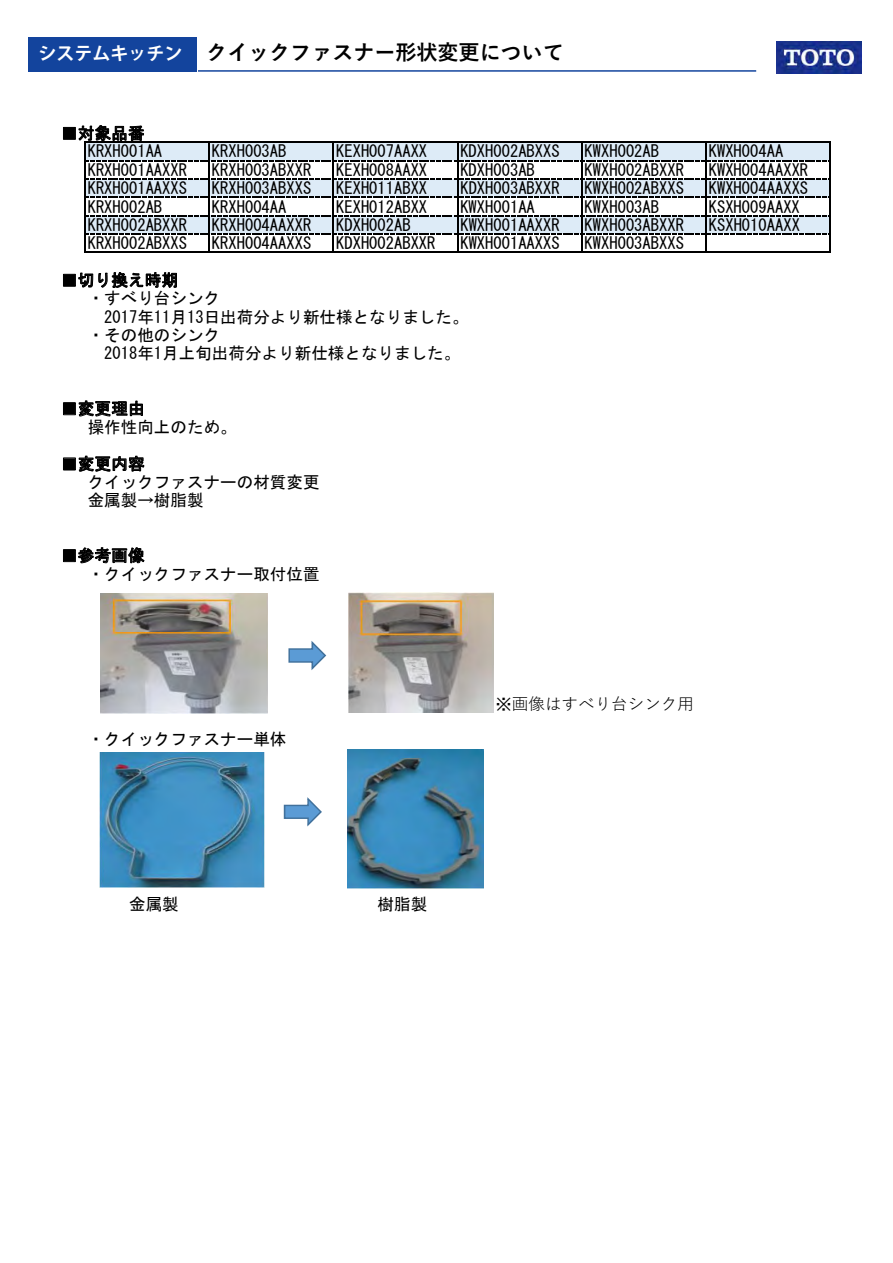
<style>
.page{position:relative;width:893px;height:1263px;background:#fff}
.page>*{position:absolute;margin:0;border:0;box-sizing:border-box;transform-origin:0 0}
.t1{font:700 21px "Yu Gothic";color:#000}
.t2{font:700 18px "Koz Go Pr 6 N";color:#fff}
.t3{font:16.5px/18.3px "MS Gothic";color:#000}
.t4{font:16.5px "Yu Gothic";color:#000}
.s1{font-family:"MS Gothic"}
</style>
<div class="page">
<div style="left:85px;top:142px;width:745px;height:19px;background:#ddebf7"></div>
<div style="left:85px;top:179px;width:745px;height:18px;background:#ddebf7"></div>
<div style="left:85px;top:216px;width:745px;height:18px;background:#ddebf7"></div>
<div style="left:63px;top:127px;width:13px;height:13px;border:1px solid #000"></div>
<svg style="left:79px;top:125px;width:65px;height:16px"></svg>
<div style="left:63px;top:274px;width:13px;height:12px;border:1px solid #000"></div>
<svg style="left:78px;top:272px;width:99px;height:16px"></svg>
<div style="left:63px;top:403px;width:13px;height:12px;border:1px solid #000"></div>
<svg style="left:79px;top:401px;width:64px;height:15px"></svg>
<div style="left:63px;top:458px;width:13px;height:12px;border:1px solid #000"></div>
<svg style="left:79px;top:456px;width:65px;height:16px"></svg>
<div style="left:63px;top:550px;width:13px;height:12px;border:1px solid #000"></div>
<svg style="left:78px;top:547px;width:67px;height:16px"></svg>
<hr style="left:84px;top:141px;width:2px;height:112px;background:#000">
<hr style="left:208px;top:143px;width:2px;height:110px;background:#000">
<hr style="left:333px;top:143px;width:1px;height:110px;background:#000">
<hr style="left:457px;top:143px;width:1px;height:110px;background:#000">
<hr style="left:581px;top:143px;width:1px;height:110px;background:#000">
<hr style="left:705px;top:143px;width:2px;height:110px;background:#000">
<hr style="left:829px;top:143px;width:2px;height:110px;background:#000">
<hr style="left:86px;top:141px;width:745px;height:2px;background:#000">
<svg style="left:86px;top:160px;width:743px;height:1px"></svg>
<svg style="left:86px;top:178px;width:743px;height:2px"></svg>
<svg style="left:86px;top:197px;width:743px;height:1px"></svg>
<svg style="left:86px;top:215px;width:743px;height:1px"></svg>
<svg style="left:86px;top:233px;width:743px;height:2px"></svg>
<hr style="left:86px;top:252px;width:745px;height:1px;background:#000">
<img style="left:99px;top:753px;width:166px;height:135px">
<img style="left:347px;top:749px;width:137px;height:140px">
<img style="left:100px;top:594px;width:168px;height:119px">
<img style="left:348px;top:593px;width:145px;height:120px">
<svg style="left:284px;top:797px;width:38px;height:30px"></svg>
<svg style="left:288px;top:641px;width:38px;height:29px"></svg>
<div style="left:28px;top:37px;width:168px;height:35px;background:#13449d"></div>
<hr style="left:198px;top:70px;width:558px;height:2px;background:#13449d">
<img style="left:776px;top:41px;width:85px;height:32px">
<p class="t2" style="left:38px;top:44px;width:146px">システムキッチン</p>
<p class="t3" style="left:88px;top:124px;width:76px;text-indent:-27px">■対象品番<br>KRXH001AA</p>
<p class="t1" style="left:206px;top:41px;width:359px">クイックファスナー形状変更について</p>
<p class="t3" style="left:212px;top:142px;width:76px">KRXH003AB</p>
<p class="t3" style="left:336px;top:142px;width:93px">KEXH007AAXX</p>
<p class="t3" style="left:460px;top:142px;width:101px">KDXH002ABXXS</p>
<p class="t3" style="left:584px;top:142px;width:76px">KWXH002AB</p>
<p class="t3" style="left:709px;top:142px;width:76px">KWXH004AA</p>
<p class="t3" style="left:88px;top:161px;width:101px">KRXH001AAXXR</p>
<p class="t3" style="left:212px;top:161px;width:101px">KRXH003ABXXR</p>
<p class="t3" style="left:336px;top:161px;width:93px">KEXH008AAXX</p>
<p class="t3" style="left:460px;top:161px;width:76px">KDXH003AB</p>
<p class="t3" style="left:584px;top:161px;width:101px">KWXH002ABXXR</p>
<p class="t3" style="left:709px;top:161px;width:101px">KWXH004AAXXR</p>
<p class="t3" style="left:88px;top:179px;width:101px">KRXH001AAXXS</p>
<p class="t3" style="left:212px;top:179px;width:101px">KRXH003ABXXS</p>
<p class="t3" style="left:336px;top:179px;width:93px">KEXH011ABXX</p>
<p class="t3" style="left:460px;top:179px;width:101px">KDXH003ABXXR</p>
<p class="t3" style="left:585px;top:179px;width:101px">KWXH002ABXXS</p>
<p class="t3" style="left:709px;top:179px;width:101px">KWXH004AAXXS</p>
<p class="t3" style="left:88px;top:197px;width:76px">KRXH002AB</p>
<p class="t3" style="left:212px;top:197px;width:76px">KRXH004AA</p>
<p class="t3" style="left:336px;top:197px;width:93px">KEXH012ABXX</p>
<p class="t3" style="left:460px;top:197px;width:76px">KWXH001AA</p>
<p class="t3" style="left:584px;top:197px;width:76px">KWXH003AB</p>
<p class="t3" style="left:709px;top:197px;width:93px">KSXH009AAXX</p>
<p class="t3" style="left:88px;top:216px;width:101px">KRXH002ABXXR</p>
<p class="t3" style="left:212px;top:216px;width:101px">KRXH004AAXXR</p>
<p class="t3" style="left:336px;top:216px;width:76px">KDXH002AB</p>
<p class="t3" style="left:460px;top:216px;width:101px">KWXH001AAXXR</p>
<p class="t3" style="left:585px;top:216px;width:101px">KWXH003ABXXR</p>
<p class="t3" style="left:709px;top:216px;width:93px">KSXH010AAXX</p>
<p class="t3" style="left:88px;top:234px;width:101px">KRXH002ABXXS</p>
<p class="t3" style="left:212px;top:234px;width:101px">KRXH004AAXXS</p>
<p class="t3" style="left:336px;top:234px;width:101px">KDXH002ABXXR</p>
<p class="t3" style="left:460px;top:234px;width:101px">KWXH001AAXXS</p>
<p class="t3" style="left:585px;top:234px;width:101px">KWXH003ABXXS</p>
<p class="t3" style="left:88px;top:271px;width:382px;text-indent:-27px">■切り換え時期<br>・すべり台シンク<br>　2017年11月13日出荷分より新仕様となりました。・その他のシンク<br>　2018年1月上旬出荷分より新仕様となりました。</p>
<p class="t3" style="left:88px;top:399px;width:151px;text-indent:-27px">■変更理由<br>操作性向上のため。</p>
<p class="t3" style="left:88px;top:454px;width:233px;text-indent:-27px">■変更内容<br>クイックファスナーの材質変更金属製→樹脂製</p>
<p class="t3" style="left:88px;top:546px;width:233px;text-indent:-27px">■参考画像<br>・クイックファスナー取付位置</p>
<p class="t3" style="left:88px;top:730px;width:200px">・クイックファスナー単体</p>
<p class="t3" style="left:129px;top:895px;width:51px">金属製</p>
<p class="t3" style="left:378px;top:895px;width:51px">樹脂製</p>
<p class="t4" style="left:495px;top:689px;width:200px"><span class="s1">※</span>画像はすべり台シンク用</p>
</div>
